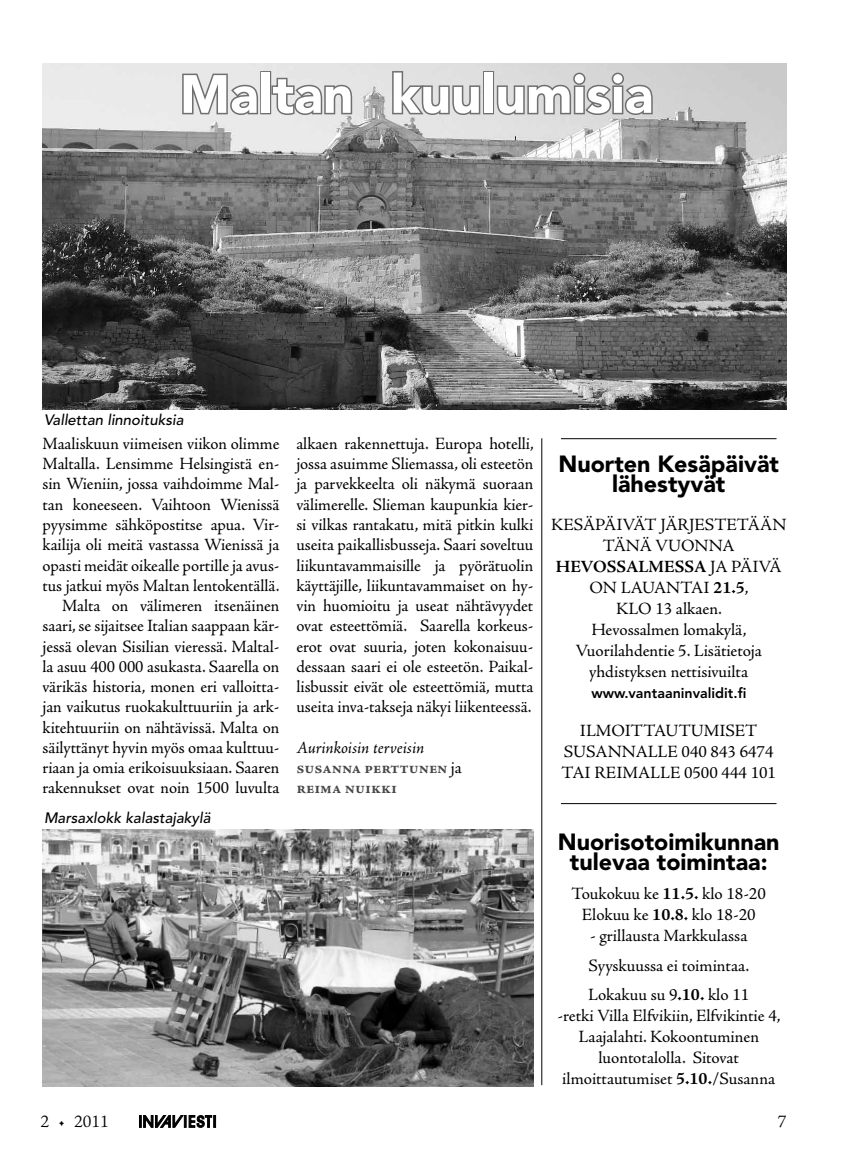
<style>
.page{position:relative;width:851px;height:1149px;background:#fff}
.page>*{position:absolute;margin:0;border:0;box-sizing:border-box;transform-origin:0 0}
.t1{font:900 53.25px "Avenir";color:#fff}
.t2{font:900 23.25px/20.2px "Avenir";color:#000;text-align:center}
.t3{font:300 18px "Adobe Jenson Pro";color:#000}
.t4{font:17.25px/20.2px "Adobe Jenson Pro";color:#000;text-align:center}
.t5{font:700 17.25px/20.2px "Adobe Jenson Pro";color:#484848}
.t6{font:italic 500 15px "Avenir";color:#000}
.t7{font:800 14.25px "Avenir";color:#000}
.s1{font-weight:400;font-style:italic;color:#000}
.s2{font-weight:400;color:#000}
.s3{font-weight:700}
</style>
<div class="page">
<svg style="left:139px;top:1115px;width:76px;height:11px"></svg>
<img style="left:43px;top:64px;width:743px;height:345px">
<svg style="left:181px;top:72px;width:78px;height:44px;background:#bababa"></svg>
<div style="left:260px;top:71px;width:11px;height:43px;border:3px solid #6f6f6f"></div>
<svg style="left:270px;top:76px;width:83px;height:40px;background:#b8b8b8"></svg>
<svg style="left:390px;top:69px;width:91px;height:47px;background:#bdbdbd"></svg>
<div style="left:483px;top:71px;width:11px;height:43px;border:3px solid #6f6f6f"></div>
<svg style="left:495px;top:71px;width:159px;height:45px;background:#b4b4b4"></svg>
<img style="left:43px;top:829px;width:490px;height:256px">
<hr style="left:561px;top:438px;width:215px;height:1px;background:#000">
<hr style="left:561px;top:803px;width:215px;height:1px;background:#000">
<hr style="left:541px;top:438px;width:1px;height:646px;background:#000">
<h1 class="t1" style="left:180px;top:62px;width:475px">Maltan kuulumisia</h1>
<p class="t6" style="left:44px;top:411px;width:141px">Vallettan linnoituksia</p>
<p class="t4" style="left:43px;top:433px;width:238px;text-align:right">Maaliskuun viimeisen viikon olimme Maltalla. Lensimme Helsingistä en&shy;sin Wieniin, jossa vaihdoimme Mal&shy;tan koneeseen. Vaihtoon Wienissä pyysimme sähköpostitse apua. Vir&shy;kailija oli meitä vastassa Wienissä ja opasti meidät oikealle portille ja avus&shy;tus jatkui myös Maltan lentokentällä.<br>Malta on välimeren itsenäinen saari, se sijaitsee Italian saappaan kär&shy;jessä olevan Sisilian vieressä. Maltal&shy;la asuu 400 000 asukasta. Saarella on värikäs historia, monen eri valloitta&shy;jan vaikutus ruokakulttuuriin ja ark&shy;kitehtuuriin on nähtävissä. Malta on säilyttänyt hyvin myös omaa kulttuu&shy;riaan ja omia erikoisuuksiaan. Saaren rakennukset ovat noin 1500 luvulta</p>
<p class="t4" style="left:296px;top:433px;width:239px;text-align:justify">alkaen rakennettuja. Europa hotelli, jossa asuimme Sliemassa, oli esteetön ja parvekkeelta oli näkymä suoraan välimerelle. Slieman kaupunkia kier&shy;si vilkas rantakatu, mitä pitkin kulki useita paikallisbusseja. Saari soveltuu liikuntavammaisille ja pyörätuolin käyttäjille, liikuntavammaiset on hy&shy;vin huomioitu ja useat nähtävyydet ovat esteettömiä. Saarella korkeus&shy;erot ovat suuria, joten kokonaisuu&shy;dessaan saari ei ole esteetön. Paikal&shy;lisbussit eivät ole esteettömiä, mutta useita inva-takseja näkyi liikenteessä.</p>
<p class="t5" style="left:296px;top:737px;width:167px"><span class="s1">Aurinkoisin terveisin </span>susanna perttunen <span class="s2">ja </span>reima nuikki</p>
<p class="t6" style="left:44px;top:809px;width:168px">Marsaxlokk kalastajakylä</p>
<h2 class="t2" style="left:558px;top:453px;width:222px">Nuorten Kesäpäivät lähestyvät</h2>
<p class="t4" style="left:551px;top:514px;width:237px;line-height:21px">KESÄPÄIVÄT JÄRJESTETÄÄN<br>TÄNÄ VUONNA<br><span class="s3">HEVOSSALMESSA</span> JA PÄIVÄ<br>ON LAUANTAI <span class="s3">21.5</span>,<br>KLO 13 alkaen.<br>Hevossalmen lomakylä,<br>Vuorilahdentie 5. Lisätietoja yhdistyksen nettisivuilta</p>
<p class="t7" style="left:591px;top:684px;width:156px">www.vantaaninvalidit.fi</p>
<p class="t4" style="left:561px;top:720px;width:216px;line-height:21px">ILMOITTAUTUMISET<br>SUSANNALLE 040 843 6474<br>TAI REIMALLE 0500 444 101</p>
<h2 class="t2" style="left:557px;top:830px;width:223px">Nuorisotoimikunnan tulevaa toimintaa:</h2>
<p class="t4" style="left:571px;top:883px;width:196px;line-height:21px">Toukokuu ke <span class="s3">11.5.</span> klo 18-20<br>Elokuu ke <span class="s3">10.8.</span> klo 18-20</p>
<p class="t4" style="left:588px;top:921px;width:163px;line-height:29.5px;text-align:justify">- grillausta Markkulassa Syyskuussa ei toimintaa.<br>Lokakuu su 9<span class="s3">.10.</span> klo 11</p>
<p class="t4" style="left:557px;top:1005px;width:225px;line-height:21px">-retki Villa Elfvikiin, Elfvikintie 4,<br>Laajalahti. Kokoontuminen luontotalolla. Sitovat ilmoittautumiset <span class="s3">5.10.</span>/Susanna</p>
<p class="t3" style="left:40px;top:1111px;width:70px">2 • 2011</p>
<p class="t3" style="left:777px;top:1111px;width:10px">7</p>
</div>
